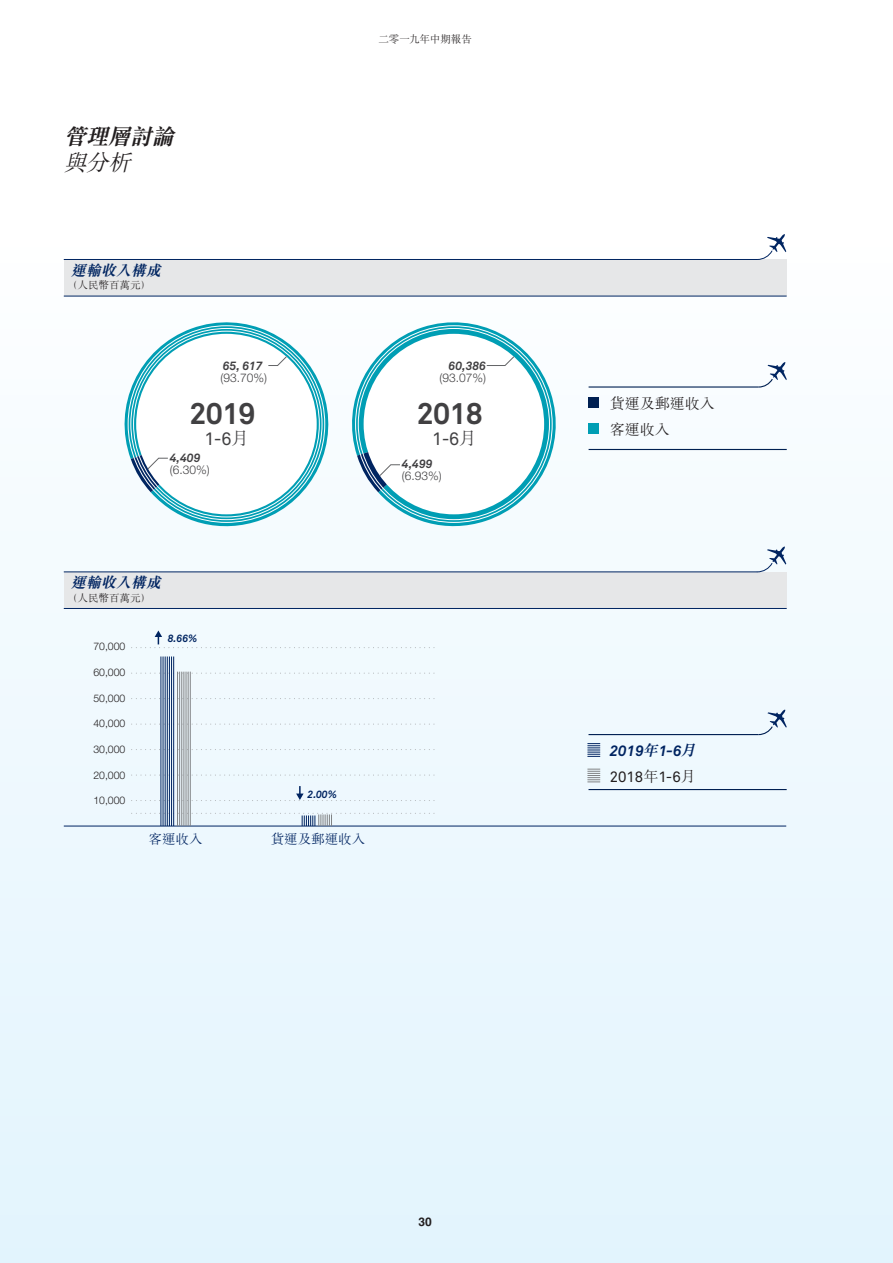
<style>
.page{position:relative;width:893px;height:1263px;background:#fff}
.page>*{position:absolute;margin:0;border:0;box-sizing:border-box;transform-origin:0 0}
.t1{font:700 30px "Akkurat Pro";letter-spacing:-.025em;color:#414042}
.t2{font:italic 700 22.5px "M Sung HK";color:#221e1f}
.t3{font:italic 300 22.5px "M Sung HK";color:#221e1f}
.t4{font:18px "Akkurat Pro";color:#414042}
.t5{font:15px/25.5px "Akkurat Pro";color:#221e1f}
.t6{font:300 15px/26.5px "M Sung HK";color:#231f20}
.t7{font:italic 700 15px "M Sung HK";color:#002561}
.t8{font:italic 700 15px "Akkurat Pro";color:#002461}
.t9{font:italic 700 15px "M Sung HK";color:#002461}
.t10{font:300 13.5px "M Sung HK";color:#002461}
.t11{font:300 12px "Helvetica Neue LT Std";color:#414042}
.t12{font:italic 700 12px "Akkurat Pro";color:#414042}
.t13{font:700 12px "Helvetica LT Std";color:#221e1f}
.t14{font:300 10.5px "Helvetica Neue LT Std";color:#221e1f}
.t15{font:300 10.5px "M Sung HK";color:#221e1f}
.t16{font:italic 700 10.5px "Akkurat Pro";color:#002461}
.t17{font:300 10.5px "M Sung HK";color:#231f20}
.s1{font-family:"M Sung HK";font-weight:300}
.s2{font-family:"M Sung HK";font-size:15.45px}
.s3{font-weight:700;font-style:italic;color:#002461}
</style>
<div class="page">
<div style="left:0;top:234px;width:892px;height:1029px;background:linear-gradient(to bottom,#fdfeff,#e2f4fd)"></div>
<svg style="left:112px;top:309px;width:229px;height:224px;fill:#f6fbfe"></svg>
<div style="left:136px;top:334px;width:181px;height:180px;background:#fff;border-radius:50%"></div>
<div style="left:64px;top:259px;width:723px;height:37px;background:#e6e7e8"></div>
<hr style="left:64px;top:296px;width:723px;height:1px;background:#002561">
<hr style="left:64px;top:259px;width:693px;height:1px;background:#002561">
<svg style="left:756px;top:234px;width:30px;height:26px"></svg>
<hr style="left:589px;top:386px;width:170px;height:2px;background:#002052">
<hr style="left:589px;top:449px;width:198px;height:1px;background:#002052">
<svg style="left:757px;top:362px;width:30px;height:26px"></svg>
<div style="left:589px;top:397px;width:10px;height:11px;background:#002052"></div>
<div style="left:589px;top:424px;width:10px;height:10px;background:#009eb4"></div>
<svg style="left:131px;top:424px;width:37px;height:68px"></svg>
<svg style="left:268px;top:356px;width:19px;height:10px"></svg>
<svg style="left:340px;top:310px;width:228px;height:223px;fill:#f5fbfe"></svg>
<div style="left:364px;top:334px;width:180px;height:180px;background:#fff;border-radius:50%"></div>
<svg style="left:357px;top:424px;width:43px;height:68px"></svg>
<svg style="left:486px;top:356px;width:29px;height:10px"></svg>
<div style="left:64px;top:572px;width:723px;height:36px;background:#e6e7e8"></div>
<hr style="left:64px;top:571px;width:693px;height:1px;background:#002461">
<svg style="left:756px;top:546px;width:30px;height:27px"></svg>
<hr style="left:588px;top:734px;width:171px;height:1px;background:#001f52">
<hr style="left:588px;top:789px;width:199px;height:1px;background:#001f52">
<svg style="left:757px;top:709px;width:30px;height:27px"></svg>
<hr style="left:64px;top:826px;width:722px;height:1px;background:#002461">
<svg style="left:132px;top:775px;width:306px;height:1px"></svg>
<svg style="left:132px;top:749px;width:306px;height:1px"></svg>
<svg style="left:132px;top:724px;width:306px;height:1px"></svg>
<svg style="left:132px;top:673px;width:306px;height:1px"></svg>
<hr style="left:64px;top:608px;width:723px;height:1px;background:#002461">
<svg style="left:132px;top:698px;width:306px;height:1px"></svg>
<div style="left:132px;top:630px;width:306px;height:18px;background:#f2fafe"></div>
<svg style="left:132px;top:786px;width:306px;height:15px;background:#e8f3f9"></svg>
<hr style="left:161px;top:656px;width:1px;height:170px;background:#002461">
<hr style="left:163px;top:656px;width:1px;height:170px;background:#002461">
<hr style="left:165px;top:656px;width:1px;height:170px;background:#002461">
<hr style="left:167px;top:656px;width:1px;height:170px;background:#002461">
<hr style="left:169px;top:656px;width:1px;height:170px;background:#002461">
<hr style="left:171px;top:656px;width:1px;height:170px;background:#002461">
<hr style="left:173px;top:656px;width:1px;height:170px;background:#002461">
<hr style="left:177px;top:672px;width:1px;height:154px;background:#808284">
<hr style="left:179px;top:672px;width:1px;height:154px;background:#808284">
<hr style="left:181px;top:672px;width:1px;height:154px;background:#808284">
<hr style="left:184px;top:672px;width:1px;height:154px;background:#808284">
<hr style="left:186px;top:672px;width:1px;height:154px;background:#808284">
<hr style="left:188px;top:672px;width:1px;height:154px;background:#808284">
<hr style="left:190px;top:672px;width:1px;height:154px;background:#808284">
<svg style="left:587px;top:743px;width:13px;height:14px"></svg>
<svg style="left:587px;top:769px;width:13px;height:13px"></svg>
<svg style="left:132px;top:813px;width:306px;height:13px;background:#d6e2ec"></svg>
<h2 class="t2" style="left:64px;top:121px;width:119px">管理層討論</h2>
<h2 class="t3" style="left:64px;top:146px;width:75px">與分析</h2>
<h3 class="t7" style="left:71px;top:260px;width:96px">運輸收入構成</h3>
<p class="t17" style="left:67px;top:278px;width:85px">（人民幣百萬元）</p>
<p class="t12" style="left:223px;top:358px;width:42px">65, 617</p>
<p class="t11" style="left:220px;top:370px;width:48px">(93.70%)</p>
<h1 class="t1" style="left:189px;top:395px;width:68px">2019</h1>
<h3 class="t4" style="left:204px;top:428px;width:46px">1-6<span class="s1">月</span></h3>
<p class="t12" style="left:170px;top:450px;width:32px">4,409</p>
<p class="t11" style="left:170px;top:462px;width:41px">(6.30%)</p>
<p class="t15" style="left:378px;top:32px;width:95px">二零一九年中期報告</p>
<p class="t12" style="left:449px;top:358px;width:39px">60,386</p>
<p class="t11" style="left:440px;top:370px;width:48px">(93.07%)</p>
<h1 class="t1" style="left:417px;top:395px;width:68px">2018</h1>
<h3 class="t4" style="left:432px;top:428px;width:46px">1-6<span class="s1">月</span></h3>
<p class="t12" style="left:402px;top:456px;width:32px">4,499</p>
<p class="t11" style="left:402px;top:469px;width:41px">(6.93%)</p>
<h3 class="t9" style="left:71px;top:572px;width:96px">運輸收入構成</h3>
<p class="t15" style="left:67px;top:590px;width:85px">（人民幣百萬元）</p>
<p class="t14" style="left:93px;top:640px;width:34px">70,000</p>
<p class="t14" style="left:93px;top:666px;width:34px">60,000</p>
<p class="t14" style="left:93px;top:691px;width:34px">50,000</p>
<p class="t14" style="left:93px;top:717px;width:34px">40,000</p>
<p class="t14" style="left:93px;top:743px;width:34px">30,000</p>
<p class="t14" style="left:93px;top:768px;width:34px">20,000</p>
<p class="t14" style="left:93px;top:794px;width:34px">10,000</p>
<p class="t16" style="left:168px;top:632px;width:31px">8.66%</p>
<p class="t16" style="left:307px;top:788px;width:31px">2.00%</p>
<p class="t10" style="left:149px;top:830px;width:55px">客運收入</p>
<p class="t10" style="left:271px;top:830px;width:96px">貨運及郵運收入</p>
<h3 class="t6" style="left:610px;top:389px;width:106px">貨運及郵運收入客運收入</h3>
<h3 class="t8" style="left:610px;top:741px;width:92px">2019<span class="s2">年 月</span></h3>
<h3 class="t5" style="left:610px;top:739px;width:88px;text-indent:49px"><span class="s3">1-6<br></span>2018<span class="s1">年</span>1-6<span class="s1">月</span></h3>
<p class="t13" style="left:419px;top:1214px;width:15px">30</p>
</div>
